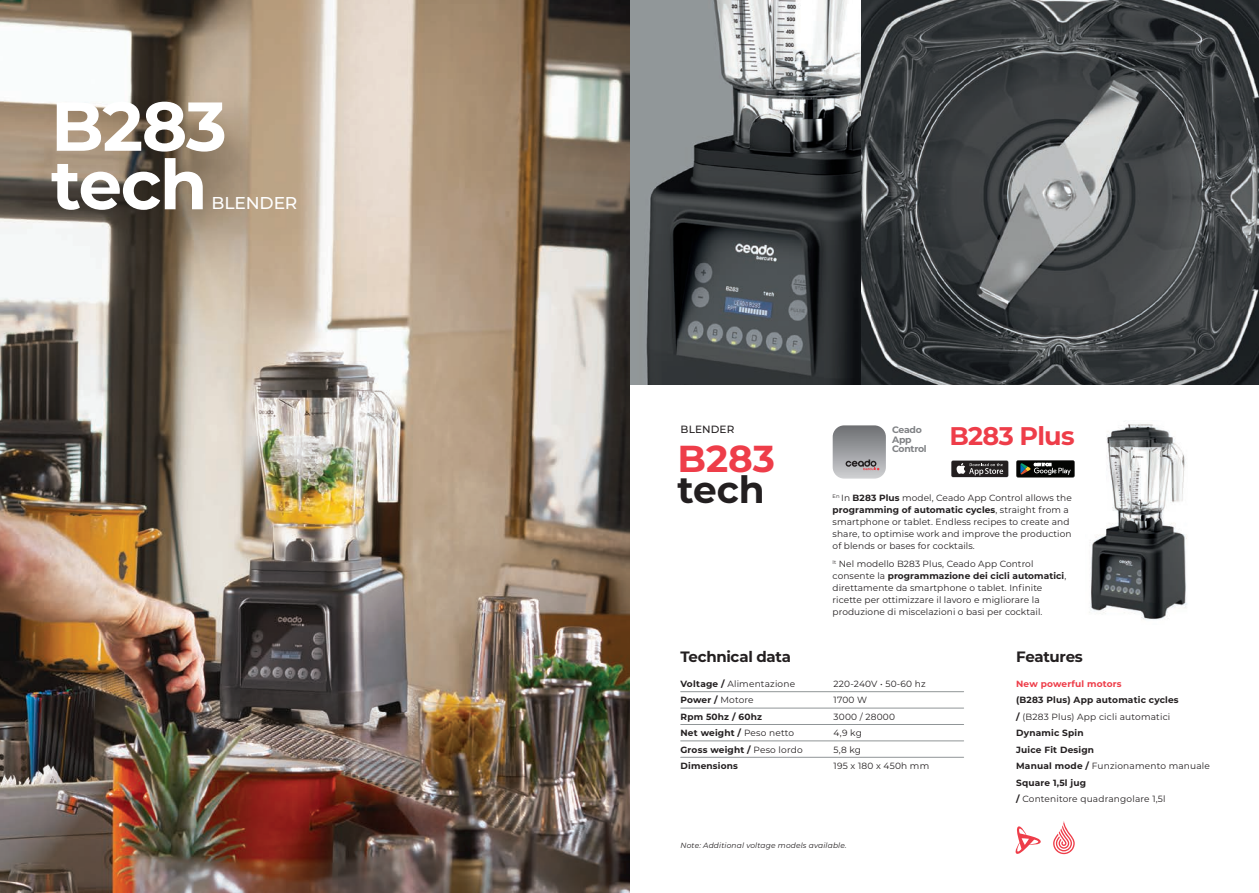
<style>
.page{position:relative;width:1259px;height:893px;background:#fff}
.page>*{position:absolute;margin:0;border:0;box-sizing:border-box;transform-origin:0 0}
.t1{font:700 69px/58.5px "Montserrat";letter-spacing:-.02em;color:#fff}
.t2{font:700 37.5px "Montserrat";color:#ee3d49}
.t3{font:700 37.5px "Montserrat";color:#231f20}
.t4{font:700 25.5px "Montserrat";letter-spacing:-.03em;color:#ee3d49}
.t5{font:500 17.1px "Montserrat";letter-spacing:-.01em;color:#fff}
.t6{font:700 15px "Montserrat";letter-spacing:-.02em;color:#231f20}
.t7{font:500 10.5px "Montserrat";letter-spacing:.015em;color:#231f20}
.t8{font:700 9.3px/9.3px "Montserrat";letter-spacing:-.03em;color:#808285}
.t9{font:9px/12px "Montserrat";letter-spacing:.01em;color:#231f20}
.t10{font:700 9px/16.5px "Montserrat";letter-spacing:.02em;color:#231f20}
.t11{font:700 9px "Montserrat";letter-spacing:.02em;color:#ee3d49}
.t12{font:italic 7.5px "Montserrat";letter-spacing:.02em;color:#231f20}
.s1{font-weight:700}
.s2{font-weight:400}
</style>
<div class="page">
<hr style="left:680px;top:691px;width:283px;height:1px;background:#909597">
<hr style="left:680px;top:708px;width:283px;height:1px;background:#909597">
<hr style="left:680px;top:724px;width:283px;height:1px;background:#909597">
<hr style="left:680px;top:741px;width:283px;height:1px;background:#909597">
<hr style="left:680px;top:757px;width:283px;height:1px;background:#909597">
<img style="left:860px;top:0;width:399px;height:385px">
<svg style="left:629px;top:0;width:231px;height:385px;background:#5f6364"></svg>
<svg style="left:1053px;top:821px;width:21px;height:33px"></svg>
<svg style="left:1015px;top:826px;width:26px;height:28px"></svg>
<img style="left:0;top:0;width:629px;height:893px">
<img style="left:1089px;top:421px;width:98px;height:199px">
<div style="left:951px;top:460px;width:57px;height:17px;background:#a2a1a3;border-radius:2px"></div>
<div style="left:951px;top:461px;width:57px;height:16px;background:#231f20;border-radius:2px"></div>
<svg style="left:956px;top:463px;width:47px;height:12px"></svg>
<svg style="left:832px;top:425px;width:54px;height:54px;background:#9f9fa1"></svg>
<svg style="left:1074px;top:461px;width:1px;height:16px"></svg>
<svg style="left:1016px;top:460px;width:58px;height:18px"></svg>
<h1 class="t1" style="left:51px;top:94px;width:177px">B283 tech</h1>
<h3 class="t5" style="left:212px;top:191px;width:87px">BLENDER</h3>
<p class="t7" style="left:680px;top:422px;width:55px">BLENDER</p>
<h2 class="t2" style="left:677px;top:431px;width:99px">B283</h2>
<h2 class="t3" style="left:677px;top:463px;width:89px">tech</h2>
<p class="t8" style="left:892px;top:425px;width:36px">Ceado<br>App<br>Control</p>
<h3 class="t4" style="left:949px;top:417px;width:126px">B283 Plus</h3>
<p class="t9" style="left:832px;top:491px;width:241px"><sup>En</sup> In <span class="s1">B283 Plus</span> model, Ceado App Control allows the <span class="s1">programming of automatic cycles</span>, straight from a smartphone or tablet. Endless recipes to create and share, to optimise work and improve the production of blends or bases for cocktails.</p>
<p class="t9" style="left:832px;top:557px;width:235px"><sup>It</sup> Nel modello B283 Plus, Ceado App Control consente la <span class="s1">programmazione dei cicli automatici</span>, direttamente da smartphone o tablet. Infinite ricette per ottimizzare il lavoro e migliorare la produzione di miscelazioni o basi per cocktail.</p>
<h3 class="t6" style="left:680px;top:646px;width:112px">Technical data</h3>
<h3 class="t6" style="left:1016px;top:646px;width:68px">Features</h3>
<p class="t10" style="left:680px;top:675px;width:124px">Voltage / <span class="s2">Alimentazione<br></span>Power / <span class="s2">Motore<br></span>Rpm 50hz / 60hz<br>Net weight / <span class="s2">Peso netto<br></span>Gross weight / <span class="s2">Peso lordo<br></span>Dimensions</p>
<p class="t9" style="left:833px;top:675px;width:97px;line-height:16.5px">220-240V • 50-60 hz<br>1700 W<br>3000 / 28000<br>4,9 kg<br>5,8 kg<br>195 x 180 x 450h mm</p>
<p class="t12" style="left:680px;top:840px;width:168px">Note: Additional voltage models available.</p>
<p class="t11" style="left:1016px;top:677px;width:107px">New powerful motors</p>
<p class="t10" style="left:1016px;top:691px;width:195px">(B283 Plus) App automatic cycles<br>/ <span class="s2">(B283 Plus) App cicli automatici<br></span>Dynamic Spin<br>Juice Fit Design<br>Manual mode / <span class="s2">Funzionamento manuale<br></span>Square 1,5l jug<br>/ <span class="s2">Contenitore quadrangolare 1,5l</span></p>
</div>
